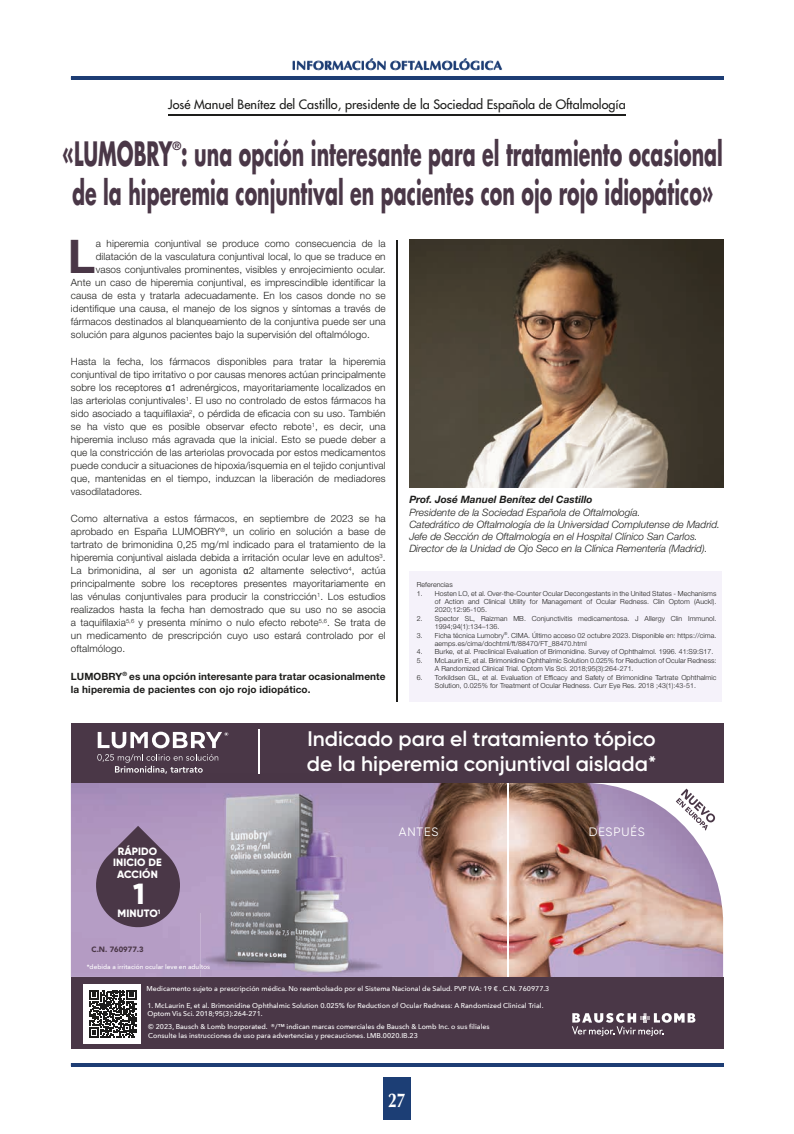
<style>
.page{position:relative;width:794px;height:1134px;background:#fff}
.page>*{position:absolute;margin:0;border:0;box-sizing:border-box;transform-origin:0 0}
.t1{font:700 46.4px "Helvetica Neue LT Std";color:#4a3747}
.t2{font:700 32.7px "Futura Std";color:#4a3747;scale:.58 1}
.t3{font:800 29.1px "Gilroy";color:#fff}
.t4{font:600 21px/25.2px "Gilroy";color:#fff}
.t5{font:700 20px "Optima LT Std";color:#fff;scale:.8 1}
.t6{font:500 12.6px "Futura Std";color:#1d1d1b}
.t7{font:12.2px "Gilroy";letter-spacing:.07em;color:#fff}
.t8{font:700 12px "Optima LT Std";color:#1d3d74;scale:1.1 1}
.t9{font:700 11.1px "Futura Std";color:#4a3747}
.t10{font:800 10.7px "Gilroy";letter-spacing:.015em;color:#fff}
.t11{font:800 10.6px/11.6px "Gilroy";letter-spacing:.01em;color:#fff;text-align:center}
.t12{font:italic 300 10.1px/12.1px "Helvetica Neue LT Std";color:#1d1d1b}
.t13{font:italic 700 10.1px "Helvetica Neue LT Std";color:#1d1d1b}
.t14{font:300 10px/13px "Helvetica Neue LT Std";letter-spacing:.01em;color:#1d1d1b;text-align:justify}
.t15{font:700 10px/13px "Helvetica Neue LT Std";letter-spacing:.01em;color:#1d1d1b}
.t16{font:900 7.6px "Avenir LT Std";color:#4a3747}
.t17{font:300 7px/8.4px "Helvetica Neue LT Std";letter-spacing:.01em;color:#1d1d1b}
.t18{font:500 7px/8.4px "Avenir Next";color:#fff}
.t19{font:500 6.4px "Avenir Next";color:#fff}
.s1{font-family:"Arial Narrow";font-weight:400}
</style>
<div class="page">
<div style="left:383px;top:1078px;width:28px;height:42px;background:#1c3e75"></div>
<hr style="left:71px;top:77px;width:652px;height:3px;background:#1c3e75">
<img style="left:71px;top:783px;width:652px;height:194px">
<hr style="left:507px;top:782px;width:1px;height:195px;background:#fff">
<div style="left:409px;top:571px;width:313px;height:131px;background:#f5f2fa"></div>
<hr style="left:71px;top:76px;width:652px;height:3px;background:#1d3d74">
<hr style="left:71px;top:1063px;width:652px;height:3px;background:#1d3d74">
<hr style="left:396px;top:240px;width:1px;height:461px;background:#1d1d1b">
<hr style="left:168px;top:114px;width:458px;height:1px;background:#1d1d1b">
<img style="left:409px;top:240px;width:314px;height:248px">
<svg style="left:676px;top:789px;width:39px;height:42px"></svg>
<div style="left:71px;top:977px;width:652px;height:72px;background:#4a3747"></div>
<svg style="left:572px;top:1013px;width:123px;height:23px"></svg>
<div style="left:71px;top:723px;width:652px;height:59px;background:#4a3747"></div>
<svg style="left:98px;top:732px;width:130px;height:16px"></svg>
<svg style="left:97px;top:754px;width:121px;height:20px"></svg>
<div style="left:83px;top:984px;width:58px;height:59px;background:#fff"></div>
<svg style="left:89px;top:990px;width:48px;height:47px"></svg>
<img style="left:201px;top:782px;width:190px;height:195px">
<svg style="left:201px;top:964px;width:9px;height:5px"></svg>
<svg style="left:92px;top:826px;width:92px;height:105px;background:#725d77"></svg>
<hr style="left:259px;top:729px;width:1px;height:45px;background:#fff">
<p class="t8" style="left:292px;top:58px;width:193px">INFORMACIÓN OFTALMOLÓGICA</p>
<p class="t6" style="left:168px;top:97px;width:459px">José Manuel Benítez del Castillo, presidente de la Sociedad Española de Oftalmología</p>
<h2 class="t2" style="left:63px;top:132px;width:1140px">«LUMOBRY : una opción interesante para el tratamiento ocasional</h2>
<p class="t9" style="left:172px;top:138px;width:10px">®</p>
<h2 class="t2" style="left:72px;top:171px;width:1107px">de la hiperemia conjuntival en pacientes con ojo rojo idiopático»</h2>
<h1 class="t1" style="left:68px;top:228px;width:29px">L</h1>
<p class="t14" style="left:96px;top:237px;width:291px">a hiperemia conjuntival se produce como consecuencia de la</p>
<p class="t14" style="left:96px;top:250px;width:291px">dilatación de la vasculatura conjuntival local, lo que se traduce en</p>
<p class="t14" style="left:96px;top:263px;width:291px">vasos conjuntivales prominentes, visibles y enrojecimiento ocular.</p>
<p class="t14" style="left:71px;top:276px;width:316px">Ante un caso de hiperemia conjuntival, es imprescindible identificar la</p>
<p class="t14" style="left:71px;top:289px;width:316px">causa de esta y tratarla adecuadamente. En los casos donde no se</p>
<p class="t14" style="left:71px;top:302px;width:316px">identifique una causa, el manejo de los signos y síntomas a través de</p>
<p class="t14" style="left:71px;top:315px;width:316px">fármacos destinados al blanqueamiento de la conjuntiva puede ser una</p>
<p class="t14" style="left:71px;top:328px;width:300px">solución para algunos pacientes bajo la supervisión del oftalmólogo.</p>
<p class="t14" style="left:71px;top:355px;width:316px">Hasta la fecha, los fármacos disponibles para tratar la hiperemia conjuntival de tipo irritativo o por causas menores actúan principalmente sobre los receptores <span class="s1">α</span>1 adrenérgicos, mayoritariamente localizados en las arteriolas conjuntivales<sup>1</sup>. El uso no controlado de estos fármacos ha sido asociado a taquifilaxia<sup>2</sup>, o pérdida de eficacia con su uso. También se ha visto que es posible observar efecto rebote<sup>1</sup>, es decir, una hiperemia incluso más agravada que la inicial. Esto se puede deber a que la constricción de las arteriolas provocada por estos medicamentos puede conducir a situaciones de hipoxia/isquemia en el tejido conjuntival que, mantenidas en el tiempo, induzcan la liberación de mediadores vasodilatadores.</p>
<p class="t14" style="left:71px;top:512px;width:316px">Como alternativa a estos fármacos, en septiembre de 2023 se ha aprobado en España LUMOBRY<sup>®</sup>, un colirio en solución a base de tartrato de brimonidina 0,25 mg/ml indicado para el tratamiento de la hiperemia conjuntival aislada debida a irritación ocular leve en adultos<sup>3</sup>.<br>La brimonidina, al ser un agonista <span class="s1">α</span>2 altamente selectivo<sup>4</sup>, actúa principalmente sobre los receptores presentes mayoritariamente en las vénulas conjuntivales para producir la constricción<sup>1</sup>. Los estudios realizados hasta la fecha han demostrado que su uso no se asocia a taquifilaxia<sup>5,6</sup> y presenta mínimo o nulo efecto rebote<sup>5,6</sup>. Se trata de un medicamento de prescripción cuyo uso estará controlado por el oftalmólogo.</p>
<p class="t15" style="left:71px;top:669px;width:316px">LUMOBRY<sup>®</sup> es una opción interesante para tratar ocasionalmente la hiperemia de pacientes con ojo rojo idiopático.</p>
<p class="t13" style="left:409px;top:493px;width:185px">Prof. José Manuel Benítez del Castillo</p>
<p class="t12" style="left:409px;top:506px;width:312px">Presidente de la Sociedad Española de Oftalmología.<br>Catedrático de Oftalmología de la Universidad Complutense de Madrid.<br>Jefe de Sección de Oftalmología en el Hospital Clínico San Carlos.<br>Director de la Unidad de Ojo Seco en la Clínica Rementería (Madrid).</p>
<p class="t17" style="left:417px;top:580px;width:37px">Referencias</p>
<p class="t17" style="left:435px;top:589px;width:283px;text-align:justify;text-indent:-18px">1. Hosten LO, et al. Over-the-Counter Ocular Decongestants in the United States - Mechanisms of Action and Clinical Utility for Management of Ocular Redness. Clin Optom (Auckl).<br>2020;12:95-105.</p>
<p class="t17" style="left:435px;top:614px;width:283px;text-indent:-18px">2. Spector SL, Raizman MB. Conjunctivitis medicamentosa. J Allergy Clin Immunol.<br>1994;94(1):134–136.</p>
<p class="t17" style="left:435px;top:631px;width:283px;text-indent:-18px">3. Ficha técnica Lumobry<sup>®</sup>. CIMA. Último acceso 02 octubre 2023. Disponible en: https://cima. aemps.es/cima/dochtml/ft/88470/FT_88470.html</p>
<p class="t17" style="left:417px;top:647px;width:298px">4. Burke, et al. Preclinical Evaluation of Brimonidine. Survey of Ophthalmol. 1996. 41:S9:S17.</p>
<p class="t17" style="left:435px;top:656px;width:283px;text-indent:-18px">5. McLaurin E, et al. Brimonidine Ophthalmic Solution 0.025% for Reduction of Ocular Redness:<br>A Randomized Clinical Trial. Optom Vis Sci. 2018;95(3):264-271.</p>
<p class="t17" style="left:417px;top:673px;width:301px;text-align:center">6. Torkildsen GL, et al. Evaluation of Efficacy and Safety of Brimonidine Tartrate Ophthalmic<br>Solution, 0.025% for Treatment of Ocular Redness. Curr Eye Res. 2018 ;43(1):43-51.</p>
<h3 class="t4" style="left:307px;top:726px;width:351px">Indicado para el tratamiento tópico de la hiperemia conjuntival aislada*</h3>
<p class="t11" style="left:113px;top:845px;width:50px">RÁPIDO<br>INICIO DE<br>ACCIÓN</p>
<h3 class="t3" style="left:133px;top:875px;width:13px">1</h3>
<p class="t10" style="left:117px;top:907px;width:44px">MINUTO<sup>1</sup></p>
<p class="t16" style="left:91px;top:944px;width:54px">C.N. 760977.3</p>
<p class="t19" style="left:87px;top:961px;width:125px">*debida a irritación ocular leve en adultos</p>
<p class="t7" style="left:399px;top:824px;width:41px">ANTES</p>
<p class="t7" style="left:588px;top:825px;width:58px">DESPUÉS</p>
<p class="t18" style="left:146px;top:984px;width:404px">Medicamento sujeto a prescripción médica. No reembolsado por el Sistema Nacional de Salud. PVP IVA: 19 € . C.N. 760977.3</p>
<p class="t18" style="left:148px;top:1022px;width:343px">© 2023, Bausch &amp; Lomb Inorporated. ®/™ indican marcas comerciales de Bausch &amp; Lomb Inc. o sus filiales<br>Consulte las instrucciones de uso para advertencias y precauciones. LMB.0020.IB.23</p>
<p class="t18" style="left:147px;top:1001px;width:397px">1. McLaurin E, et al. Brimonidine Ophthalmic Solution 0.025% for Reduction of Ocular Redness: A Randomized Clinical Trial.<br>Optom Vis Sci. 2018;95(3):264-271.</p>
<h3 class="t5" style="left:388px;top:1088px;width:24px">27</h3>
</div>
